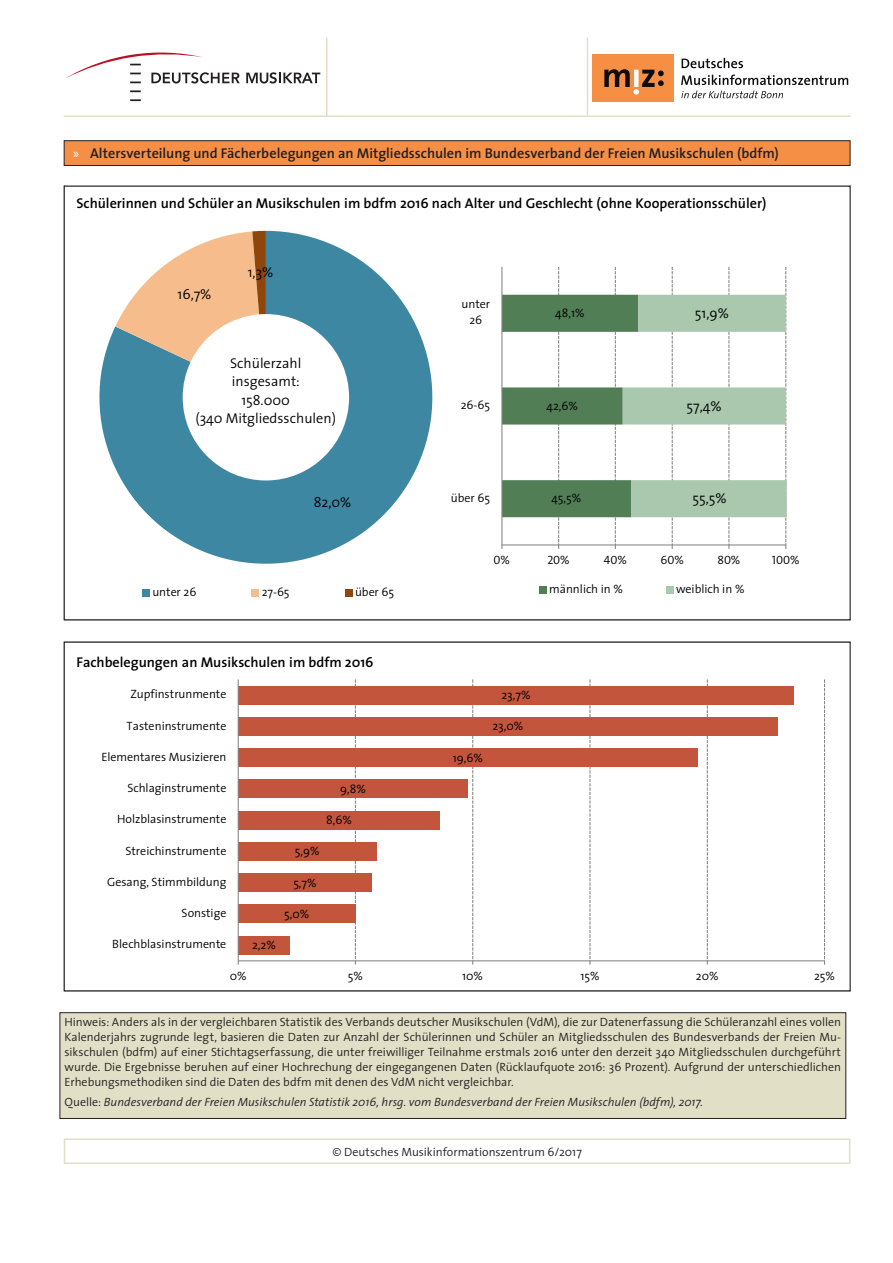
<style>
.page{position:relative;width:893px;height:1263px;background:#fff}
.page>*{position:absolute;margin:0;border:0;box-sizing:border-box;transform-origin:0 0}
.t1{font:600 14.25px "The Sans";letter-spacing:-.005em;color:#000}
.t2{font:600 14.25px "The Sans";color:#231f20}
.t3{font:300 14.25px/18.5px "The Sans";color:#000;text-align:center}
.Hinweis_Einleitung{font:300 12px/15px "The Sans";color:#231f20;text-align:justify}
.t4{font:300 12px/15.6px "The Sans";letter-spacing:-.005em;color:#000;text-align:center}
.Quelle{font:italic 300 12px "The Sans";color:#231f20}
.Text_zentriert_8_PT{font:300 12px "The Sans";color:#231f20}
.t5{font:12px "The Sans Semi Light Caps";letter-spacing:-.005em;color:#000}
.s1{font-family:"Myriad Pro";font-weight:400;color:#fff}
.s2{font-style:normal}
</style>
<div class="page">
<hr style="left:64px;top:115px;width:786px;height:2px;background:#e1dfc6">
<hr style="left:587px;top:38px;width:1px;height:77px;background:#e1dfc6">
<hr style="left:326px;top:38px;width:1px;height:79px;background:#e1dfc6">
<svg style="left:246px;top:72px;width:74px;height:12px"></svg>
<svg style="left:65px;top:52px;width:175px;height:32px"></svg>
<svg style="left:130px;top:90px;width:11px;height:2px"></svg>
<svg style="left:130px;top:99px;width:11px;height:2px"></svg>
<div style="left:592px;top:55px;width:82px;height:47px;background:#f68e43"></div>
<svg style="left:681px;top:75px;width:167px;height:10px"></svg>
<svg style="left:682px;top:58px;width:61px;height:10px"></svg>
<svg style="left:681px;top:91px;width:102px;height:7px"></svg>
<svg style="left:604px;top:69px;width:60px;height:26px"></svg>
<div style="left:60px;top:1013px;width:786px;height:105px;background:#e1dfc6"></div>
<div style="left:60px;top:1012px;width:786px;height:107px;border:1px solid #231f20"></div>
<svg style="left:63px;top:1138px;width:788px;height:26px"></svg>
<svg style="left:63px;top:140px;width:788px;height:26px"></svg>
<svg style="left:237px;top:679px;width:588px;height:286px"></svg>
<svg style="left:99px;top:230px;width:334px;height:367px"></svg>
<svg style="left:501px;top:267px;width:286px;height:282px"></svg>
<hr style="left:501px;top:267px;width:1px;height:278px;background:#868686">
<div style="left:539px;top:587px;width:7px;height:7px;background:#527e56"></div>
<div style="left:666px;top:587px;width:7px;height:7px;background:#aac8ad"></div>
<p class="t2" style="left:73px;top:144px;width:707px"><span class="s1">»</span> Altersverteilung und Fächerbelegungen an Mitgliedsschulen im Bundesverband der Freien Musikschulen (bdfm)</p>
<p class="t1" style="left:76px;top:194px;width:691px">Schülerinnen und Schüler an Musikschulen im bdfm 2016 nach Alter und Geschlecht (ohne Kooperationsschüler)</p>
<p class="t3" style="left:178px;top:285px;width:35px">16,7%</p>
<p class="t3" style="left:248px;top:263px;width:27px">1,3%</p>
<p class="t3" style="left:195px;top:354px;width:142px">Schülerzahl insgesamt:<br>158.000<br>(340 Mitgliedsschulen)</p>
<p class="t3" style="left:314px;top:493px;width:39px">82,0%</p>
<p class="t4" style="left:152px;top:584px;width:46px">unter 26</p>
<p class="t4" style="left:262px;top:584px;width:29px">27-65</p>
<p class="t4" style="left:355px;top:584px;width:41px">über 65</p>
<p class="t1" style="left:76px;top:652px;width:299px">Fachbelegungen an Musikschulen im bdfm 2016</p>
<p class="t4" style="left:130px;top:686px;width:98px">Zupfinstrunmente</p>
<p class="t4" style="left:127px;top:718px;width:101px">Tasteninstrumente</p>
<p class="t4" style="left:101px;top:749px;width:127px">Elementares Musizieren</p>
<p class="t4" style="left:127px;top:780px;width:101px">Schlaginstrumente</p>
<p class="t4" style="left:340px;top:781px;width:27px">9,8%</p>
<p class="t4" style="left:117px;top:811px;width:111px">Holzblasinstrumente</p>
<p class="t4" style="left:326px;top:812px;width:27px">8,6%</p>
<p class="t4" style="left:126px;top:843px;width:102px">Streichinstrumente</p>
<p class="t4" style="left:295px;top:844px;width:26px">5,9%</p>
<p class="t4" style="left:107px;top:874px;width:121px">Gesang, Stimmbildung</p>
<p class="t4" style="left:293px;top:875px;width:25px">5,7%</p>
<p class="t4" style="left:182px;top:905px;width:46px">Sonstige</p>
<p class="t4" style="left:284px;top:906px;width:27px">5,0%</p>
<p class="t4" style="left:112px;top:936px;width:116px">Blechblasinstrumente</p>
<p class="t4" style="left:252px;top:937px;width:25px">2,2%</p>
<p class="t4" style="left:462px;top:297px;width:30px">unter<br>26</p>
<p class="t4" style="left:461px;top:397px;width:31px">26-65</p>
<p class="t4" style="left:451px;top:490px;width:41px">über 65</p>
<p class="t4" style="left:555px;top:305px;width:31px">48,1%</p>
<p class="t4" style="left:547px;top:398px;width:33px">42,6%</p>
<p class="t4" style="left:551px;top:491px;width:31px">45,5%</p>
<p class="t3" style="left:695px;top:304px;width:36px">51,9%</p>
<p class="t3" style="left:686px;top:397px;width:37px">57,4%</p>
<p class="t3" style="left:693px;top:489px;width:36px">55,5%</p>
<p class="t5" style="left:494px;top:553px;width:18px">0%</p>
<p class="t5" style="left:547px;top:553px;width:24px">20%</p>
<p class="t5" style="left:604px;top:553px;width:25px">40%</p>
<p class="t5" style="left:660px;top:553px;width:25px">60%</p>
<p class="t5" style="left:717px;top:553px;width:25px">80%</p>
<p class="t5" style="left:772px;top:553px;width:29px">100%</p>
<p class="t4" style="left:549px;top:582px;width:75px">männlich in %</p>
<p class="t4" style="left:676px;top:582px;width:70px">weiblich in %</p>
<p class="t4" style="left:453px;top:750px;width:32px">19,6%</p>
<p class="t4" style="left:502px;top:687px;width:31px">23,7%</p>
<p class="t4" style="left:492px;top:719px;width:32px">23,0%</p>
<p class="t4" style="left:230px;top:969px;width:18px">0%</p>
<p class="t4" style="left:348px;top:969px;width:17px">5%</p>
<p class="t4" style="left:462px;top:969px;width:22px">10%</p>
<p class="t4" style="left:580px;top:969px;width:21px">15%</p>
<p class="t4" style="left:696px;top:969px;width:24px">20%</p>
<p class="t4" style="left:814px;top:969px;width:22px">25%</p>
<p class="Hinweis_Einleitung" style="left:65px;top:1015px;width:778px">Hinweis: Anders als in der vergleichbaren Statistik des Verbands deutscher Musikschulen (VdM), die zur Datenerfassung die Schüleranzahl eines vollen Kalenderjahrs zugrunde legt, basieren die Daten zur Anzahl der Schülerinnen und Schüler an Mitgliedsschulen des Bundesverbands der Freien Mu&shy;sikschulen (bdfm) auf einer Stichtagserfassung, die unter freiwilliger Teilnahme erstmals 2016 unter den derzeit 340 Mitgliedsschulen durchgeführt wurde. Die Ergebnisse beruhen auf einer Hochrechung der eingegangenen Daten (Rücklaufquote 2016: 36 Prozent). Aufgrund der unterschiedlichen Erhebungsmethodiken sind die Daten des bdfm mit denen des VdM nicht vergleichbar.</p>
<p class="Quelle" style="left:65px;top:1094px;width:640px"><span class="s2">Quelle:</span> Bundesverband der Freien Musikschulen Statistik 2016, hrsg. vom Bundesverband der Freien Musikschulen (bdfm), 2017.</p>
<p class="Text_zentriert_8_PT" style="left:332px;top:1144px;width:251px">© Deutsches Musikinformationszentrum 6/2017</p>
</div>
